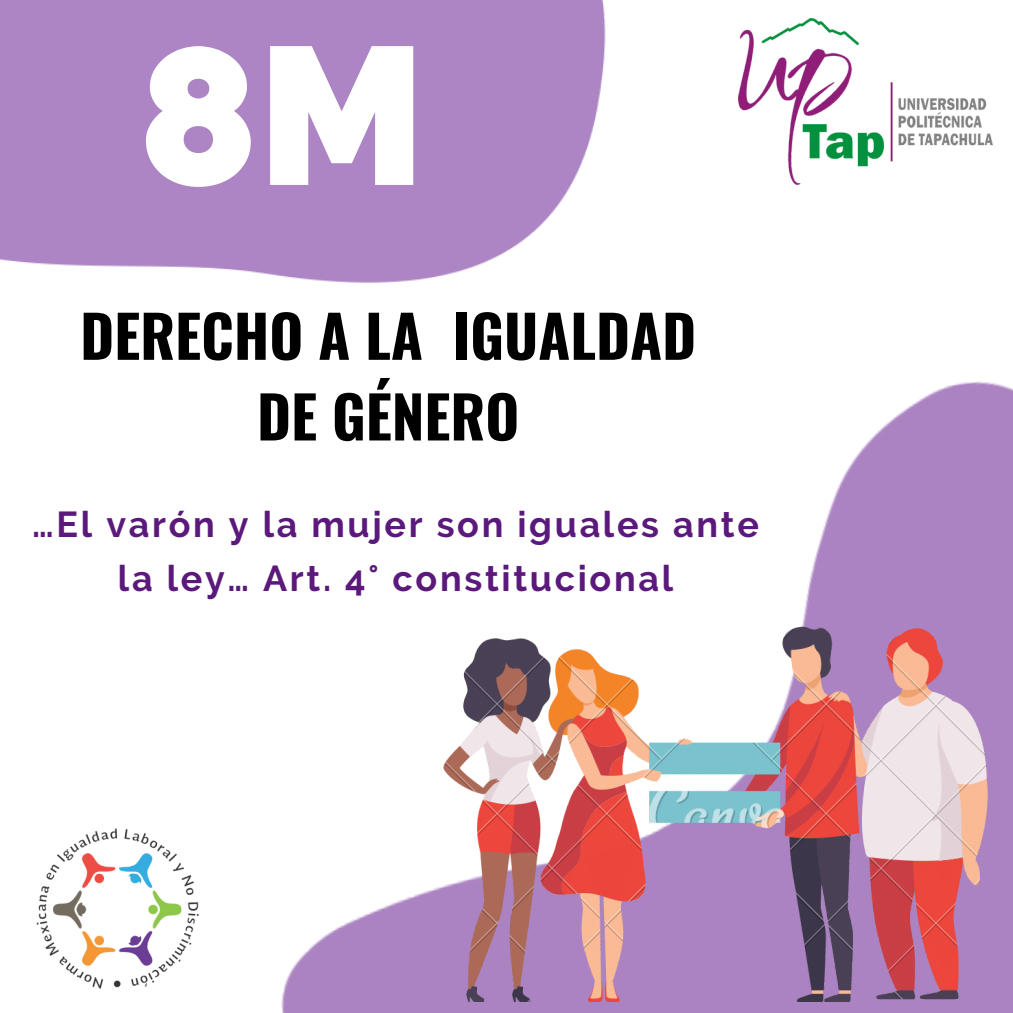
<style>
.page{position:relative;width:1013px;height:1013px;background:#fff}
.page>*{position:absolute;margin:0;border:0;box-sizing:border-box;transform-origin:0 0}
.t1{font:800 195.5px "Raleway";color:#fff}
.t2{font:700 58.12px "Oswald";color:#000}
.t3{font:700 35.88px/53.5px "Raleway";letter-spacing:.075em;color:#5b197b;text-align:center}
</style>
<div class="page">
<img style="left:266px;top:274px;width:746px;height:738px">
<img style="left:36px;top:828px;width:163px;height:161px">
<img style="left:738px;top:18px;width:254px;height:167px">
<img style="left:442px;top:625px;width:548px;height:376px">
<p class="t1" style="left:138px;top:1px;width:288px">8M</p>
<p class="t2" style="left:80px;top:290px;width:617px">DERECHO A LA IGUALDAD</p>
<p class="t2" style="left:257px;top:371px;width:264px">DE GÉNERO</p>
<p class="t3" style="left:32px;top:498px;width:728px">…El varón y la mujer son iguales ante la ley… Art. 4° constitucional</p>
</div>
